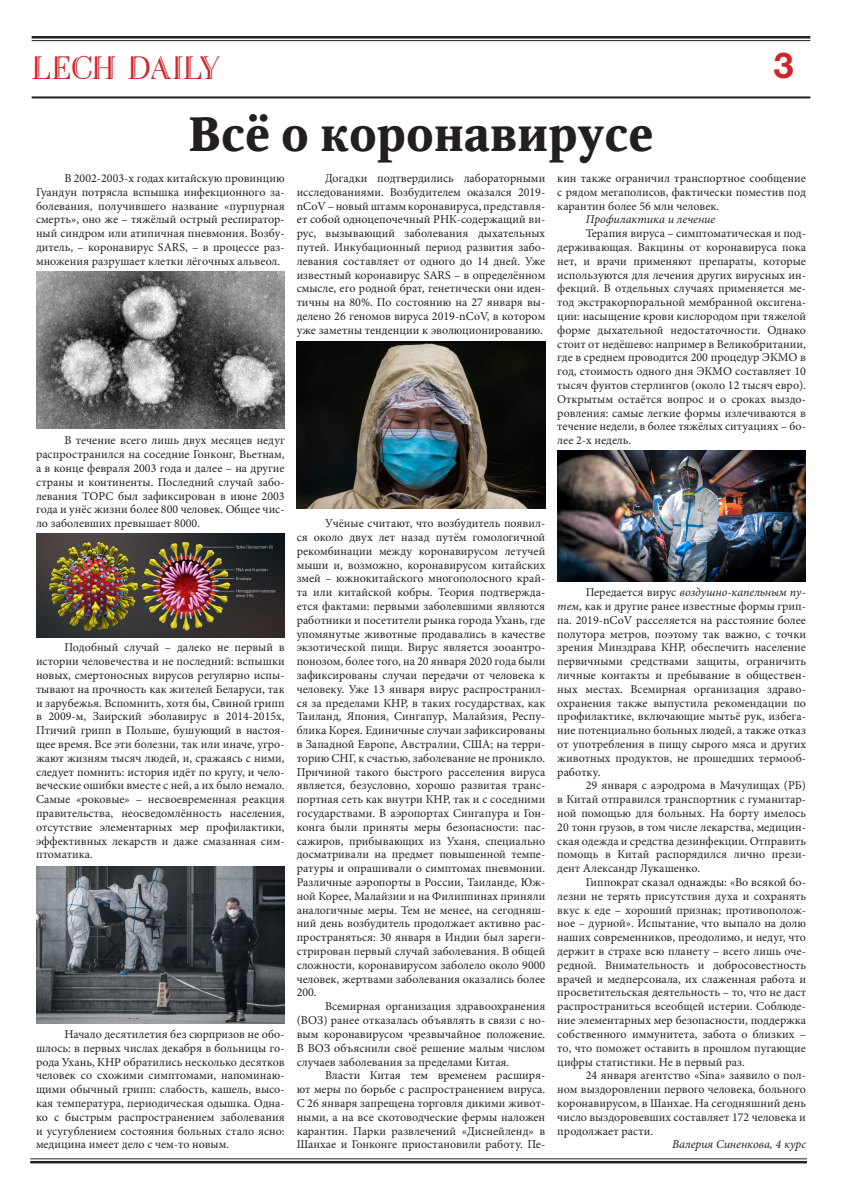
<style>
.page{position:relative;width:842px;height:1191px;background:#fff}
.page>*{position:absolute;margin:0;border:0;box-sizing:border-box;transform-origin:0 0}
.t1{font:700 48px "Octava";color:#231f20}
.t2{font:700 36px "Helvetica Neue Cyr";color:#d1232a}
.t3{font:700 30px "Leyton Personal";letter-spacing:.005em;color:#d1232a}
.t4{font:12px/13.8px "Minion Pro";color:#231f20;text-align:justify}
.t5{font:italic 12px "Minion Pro";color:#231f20}
.s1{font-style:italic}
</style>
<div class="page">
<hr style="left:30px;top:1158px;width:777px;height:1px;background:#231f20">
<hr style="left:30px;top:1161px;width:777px;height:2px;background:#231f20">
<hr style="left:32px;top:36px;width:778px;height:2px;background:#231f20">
<hr style="left:32px;top:40px;width:778px;height:1px;background:#231f20">
<hr style="left:32px;top:96px;width:778px;height:2px;background:#231f20">
<img style="left:36px;top:271px;width:249px;height:157px">
<img style="left:297px;top:341px;width:249px;height:167px">
<img style="left:557px;top:451px;width:249px;height:130px">
<img style="left:36px;top:866px;width:249px;height:157px">
<img style="left:36px;top:533px;width:249px;height:104px">
<h3 class="t3" style="left:32px;top:56px;width:190px">LECH DAILY</h3>
<p class="t2" style="left:774px;top:46px;width:22px">3</p>
<p class="t1" style="left:188px;top:105px;width:466px">Всё о коронавирусе</p>
<p class="t4" style="left:36px;top:171px;width:250px;text-indent:28px">В 2002-2003-х годах китайскую провинцию Гуандун потрясла вспышка инфекционного за&shy;болевания, получившего название «пурпурная смерть», оно же – тяжёлый острый респиратор&shy;ный синдром или атипичная пневмония. Возбу&shy;дитель, – коронавирус SARS, – в процессе раз&shy;множения разрушает клетки лёгочных альвеол.</p>
<p class="t4" style="left:36px;top:433px;width:250px;text-indent:28px">В течение всего лишь двух месяцев недуг распространился на соседние Гонконг, Вьетнам, а в конце февраля 2003 года и далее – на другие страны и континенты. Последний случай забо&shy;левания ТОРС был зафиксирован в июне 2003 года и унёс жизни более 800 человек. Общее чис&shy;ло заболевших превышает 8000.</p>
<p class="t4" style="left:36px;top:640px;width:250px;text-indent:28px">Подобный случай – далеко не первый в истории человечества и не последний: вспышки новых, смертоносных вирусов регулярно испы&shy;тывают на прочность как жителей Беларуси, так и зарубежья. Вспомнить, хотя бы, Свиной грипп в 2009-м, Заирский эболавирус в 2014-2015х, Птичий грипп в Польше, бушующий в настоя&shy;щее время. Все эти болезни, так или иначе, угро&shy;жают жизням тысяч людей, и, сражаясь с ними, следует помнить: история идёт по кругу, и чело&shy;веческие ошибки вместе с ней, а их было немало.<br>Самые «роковые» – несвоевременная реакция правительства, неосведомлённость населения, отсутствие элементарных мер профилактики, эффективных лекарств и даже смазанная сим&shy;птоматика.</p>
<p class="t4" style="left:36px;top:1027px;width:250px;text-indent:28px">Начало десятилетия без сюрпризов не обо&shy;шлось: в первых числах декабря в больницы го&shy;рода Ухань, КНР обратились несколько десятков человек со схожими симптомами, напоминаю&shy;щими обычный грипп: слабость, кашель, высо&shy;кая температура, периодическая одышка. Одна&shy;ко с быстрым распространением заболевания и усугублением состояния больных стало ясно: медицина имеет дело с чем-то новым.</p>
<p class="t4" style="left:297px;top:171px;width:250px;text-indent:28px">Догадки подтвердились лабораторными исследованиями. Возбудителем оказался 2019- nCoV – новый штамм коронавируса, представля&shy;ет собой одноцепочечный РНК-содержащий ви&shy;рус, вызывающий заболевания дыхательных путей. Инкубационный период развития забо&shy;левания составляет от одного до 14 дней. Уже известный коронавирус SARS – в определённом смысле, его родной брат, генетически они иден&shy;тичны на 80%. По состоянию на 27 января вы&shy;делено 26 геномов вируса 2019-nCoV, в котором уже заметны тенденции к эволюционированию.</p>
<p class="t4" style="left:557px;top:171px;width:250px">кин также ограничил транспортное сообщение с рядом мегаполисов, фактически поместив под карантин более 56 млн человек.</p>
<p class="t5" style="left:586px;top:211px;width:131px">Профилактика и лечение</p>
<p class="t4" style="left:557px;top:226px;width:250px;text-indent:28px">Терапия вируса – симптоматическая и под&shy;держивающая. Вакцины от коронавируса пока нет, и врачи применяют препараты, которые используются для лечения других вирусных ин&shy;фекций. В отдельных случаях применяется ме&shy;тод экстракорпоральной мембранной оксигена&shy;ции: насыщение крови кислородом при тяжелой форме дыхательной недостаточности. Однако стоит от недёшево: например в Великобритании, где в среднем проводится 200 процедур ЭКМО в год, стоимость одного дня ЭКМО составляет 10 тысяч фунтов стерлингов (около 12 тысяч евро).<br>Открытым остаётся вопрос и о сроках выздо&shy;ровления: самые легкие формы излечиваются в течение недели, в более тяжёлых ситуациях – бо&shy;лее 2-х недель.</p>
<p class="t4" style="left:297px;top:516px;width:250px;text-indent:28px">Учёные считают, что возбудитель появил&shy;ся около двух лет назад путём гомологичной рекомбинации между коронавирусом летучей мыши и, возможно, коронавирусом китайских змей – южнокитайского многополосного край&shy;та или китайской кобры. Теория подтвержда&shy;ется фактами: первыми заболевшими являются работники и посетители рынка города Ухань, где упомянутые животные продавались в качестве экзотической пищи. Вирус является зооантро&shy;понозом, более того, на 20 января 2020 года были зафиксированы случаи передачи от человека к человеку. Уже 13 января вирус распространил&shy;ся за пределами КНР, в таких государствах, как Таиланд, Япония, Сингапур, Малайзия, Респу&shy;блика Корея. Единичные случаи зафиксированы в Западной Европе, Австралии, США; на терри&shy;торию СНГ, к счастью, заболевание не проникло.<br>Причиной такого быстрого расселения вируса является, безусловно, хорошо развитая транс&shy;портная сеть как внутри КНР, так и с соседними государствами. В аэропортах Сингапура и Гон&shy;конга были приняты меры безопасности: пас&shy;сажиров, прибывающих из Уханя, специально досматривали на предмет повышенной темпе&shy;ратуры и опрашивали о симптомах пневмонии.<br>Различные аэропорты в России, Таиланде, Юж&shy;ной Корее, Малайзии и на Филиппинах приняли аналогичные меры. Тем не менее, на сегодняш&shy;ний день возбудитель продолжает активно рас&shy;пространяться: 30 января в Индии был зареги&shy;стрирован первый случай заболевания. В общей сложности, коронавирусом заболело около 9000 человек, жертвами заболевания оказались более 200.</p>
<p class="t4" style="left:297px;top:999px;width:250px;text-indent:28px">Всемирная организация здравоохранения (ВОЗ) ранее отказалась объявлять в связи с но&shy;вым коронавирусом чрезвычайное положение.<br>В ВОЗ объяснили своё решение малым числом случаев заболевания за пределами Китая.</p>
<p class="t4" style="left:297px;top:1068px;width:250px;text-indent:28px">Власти Китая тем временем расширя&shy;ют меры по борьбе с распространением вируса.<br>С 26 января запрещена торговля дикими живот&shy;ными, а на все скотоводческие фермы наложен карантин. Парки развлечений «Диснейленд» в Шанхае и Гонконге приостановили работу. Пе-</p>
<p class="t4" style="left:557px;top:585px;width:250px;text-indent:28px">Передается вирус <span class="s1">воздушно-капельным пу&shy;тем</span>, как и другие ранее известные формы грип&shy;па. 2019-nCoV расселяется на расстояние более полутора метров, поэтому так важно, с точки зрения Минздрава КНР, обеспечить население первичными средствами защиты, ограничить личные контакты и пребывание в обществен&shy;ных местах. Всемирная организация здраво&shy;охранения также выпустила рекомендации по профилактике, включающие мытьё рук, избега&shy;ние потенциально больных людей, а также отказ от употребления в пищу сырого мяса и других животных продуктов, не прошедших термооб&shy;работку.</p>
<p class="t4" style="left:557px;top:778px;width:250px;text-indent:28px">29 января с аэродрома в Мачулищах (РБ) в Китай отправился транспортник с гуманитар&shy;ной помощью для больных. На борту имелось 20 тонн грузов, в том числе лекарства, медицин&shy;ская одежда и средства дезинфекции. Отправить помощь в Китай распорядился лично прези&shy;дент Александр Лукашенко.</p>
<p class="t4" style="left:557px;top:875px;width:250px;text-indent:28px">Гиппократ сказал однажды: «Во всякой бо&shy;лезни не терять присутствия духа и сохранять вкус к еде – хороший признак; противополож&shy;ное – дурной». Испытание, что выпало на долю наших современников, преодолимо, и недуг, что держит в страхе всю планету – всего лишь оче&shy;редной. Внимательность и добросовестность врачей и медперсонала, их слаженная работа и просветительская деятельность – то, что не даст распространиться всеобщей истерии. Соблюде&shy;ние элементарных мер безопасности, поддержка собственного иммунитета, забота о близких – то, что поможет оставить в прошлом пугающие цифры статистики. Не в первый раз.</p>
<p class="t4" style="left:557px;top:1068px;width:250px;text-indent:28px">24 января агентство «Sina» заявило о пол&shy;ном выздоровлении первого человека, больного коронавирусом, в Шанхае. На сегодняшний день число выздоровевших составляет 172 человека и продолжает расти.</p>
<p class="t5" style="left:672px;top:1136px;width:135px">Валерия Синенкова, 4 курс</p>
</div>
